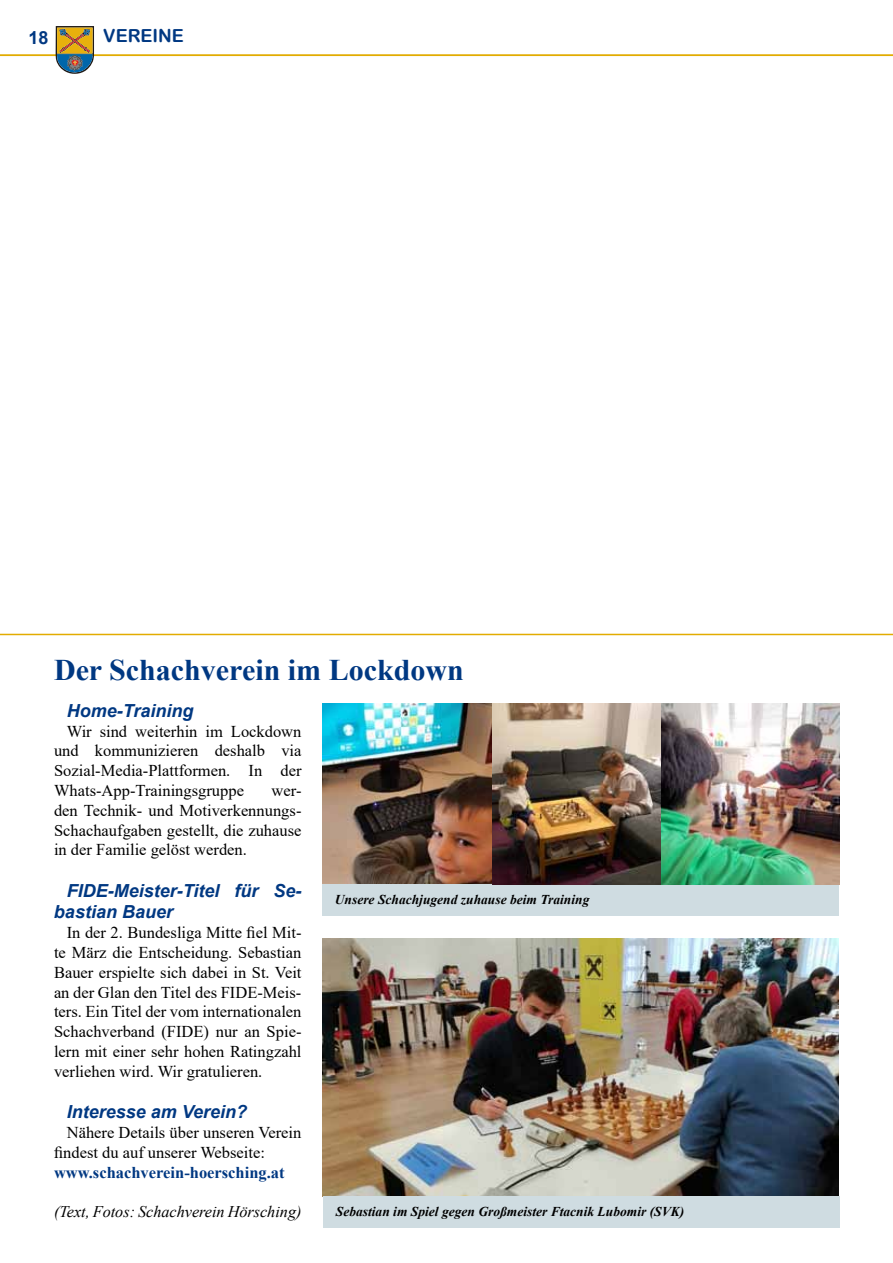
<style>
.page{position:relative;width:893px;height:1263px;background:#fff}
.page>*{position:absolute;margin:0;border:0;box-sizing:border-box;transform-origin:0 0}
.t1{font:700 30px "Times New Roman";color:#003882}
.t2{font:italic 700 18px/21.6px "Arial";color:#003882}
.t3{font:18px "Arial Rounded MT Bold";color:#003882}
.t4{font:700 18px "Arial";color:#003882}
.t5{font:16.5px/19.8px "Times New Roman";color:#000;text-align:justify}
.t6{font:700 16.5px "Times New Roman";color:#003882}
.t7{font:italic 16.2px "Times New Roman";color:#000}
.t8{font:italic 700 13.5px "Times New Roman";color:#000}
</style>
<div class="page">
<hr style="left:0;top:55px;width:893px;height:1px;background:#e2ac00">
<svg style="left:56px;top:26px;width:38px;height:48px;background:#928758"></svg>
<hr style="left:0;top:634px;width:893px;height:1px;background:#e2ac00">
<img style="left:323px;top:704px;width:516px;height:180px">
<img style="left:323px;top:939px;width:516px;height:257px">
<div style="left:323px;top:1196px;width:516px;height:31px;background:#cfdce1"></div>
<div style="left:322px;top:884px;width:517px;height:32px;background:#cfdce1"></div>
<p class="t4" style="left:28px;top:25px;width:22px">18</p>
<p class="t3" style="left:103px;top:25px;width:82px">VEREINE</p>
<h1 class="t1" style="left:54px;top:648px;width:411px">Der Schachverein im Lockdown</h1>
<p class="t2" style="left:67px;top:700px;width:128px">Home-Training</p>
<p class="t5" style="left:54px;top:721px;width:249px;text-indent:13px">Wir sind weiterhin im Lockdown und kommunizieren deshalb via Sozial-Media-Plattformen. In der Whats-App-Trainingsgruppe</p>
<p class="t5" style="left:54px;top:780px;width:249px;text-indent:218px">wer&shy;den Technik- und Motiverkennungs-Schachaufgaben gestellt, die zuhause in der Familie gelöst werden.</p>
<p class="t2" style="left:54px;top:880px;width:249px;text-indent:13px">FIDE-Meister-Titel für Se&shy;bastian Bauer</p>
<p class="t5" style="left:54px;top:922px;width:249px;text-indent:13px">In der 2. Bundesliga Mitte fiel Mit&shy;te März die Entscheidung. Sebastian Bauer erspielte sich dabei in St. Veit an der Glan den Titel des FIDE-Meis&shy;ters. Ein Titel der vom internationalen Schachverband (FIDE) nur an Spie&shy;lern mit einer sehr hohen Ratingzahl verliehen wird. Wir gratulieren.</p>
<p class="t2" style="left:67px;top:1102px;width:182px">Interesse am Verein?</p>
<p class="t5" style="left:54px;top:1122px;width:249px;text-indent:13px">Nähere Details über unseren Verein findest du auf unserer Webseite:</p>
<p class="t6" style="left:54px;top:1160px;width:232px">www.schachverein-hoersching.at</p>
<p class="t7" style="left:54px;top:1200px;width:249px">(Text, Fotos: Schachverein Hörsching)</p>
<p class="t8" style="left:335px;top:890px;width:256px">Unsere Schachjugend zuhause beim Training</p>
<p class="t8" style="left:336px;top:1202px;width:350px">Sebastian im Spiel gegen Großmeister Ftacnik Lubomir (SVK)</p>
</div>
